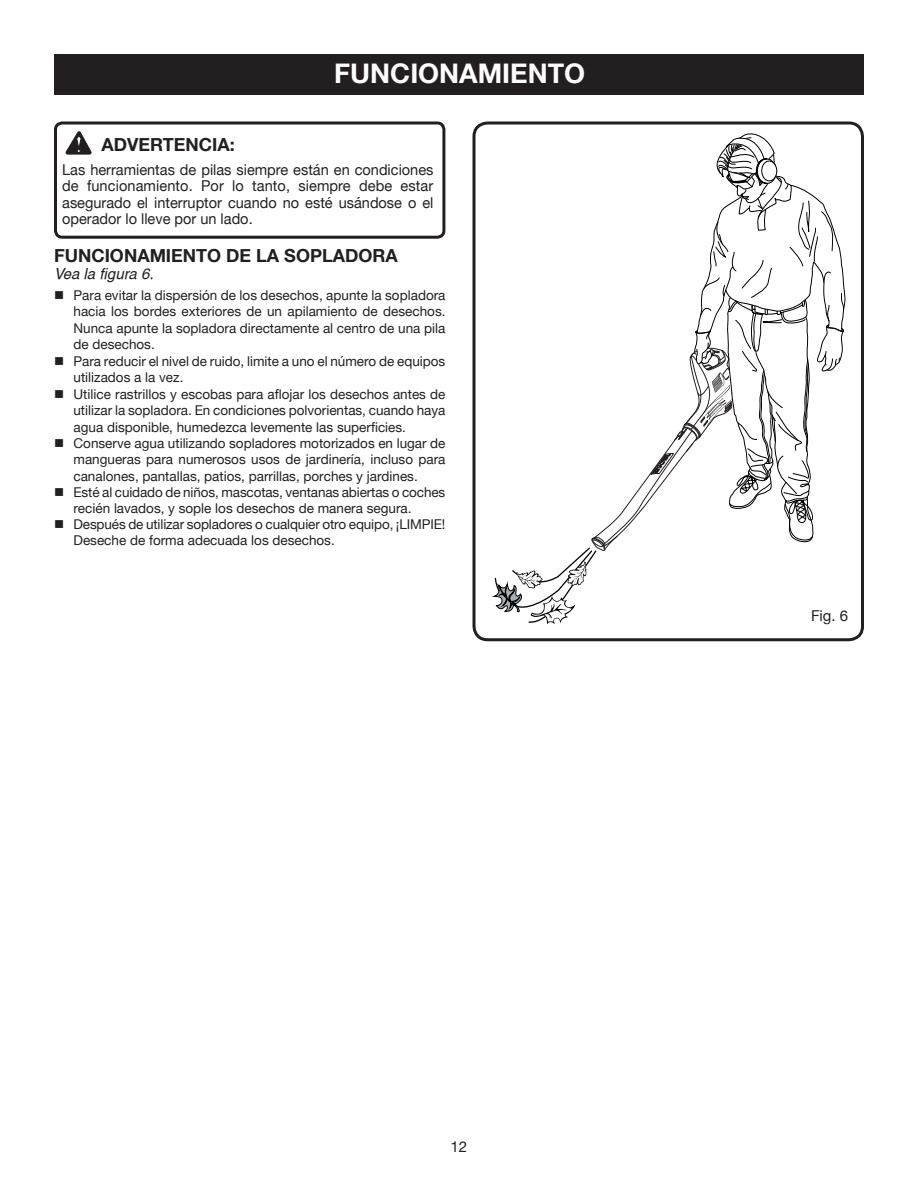
<style>
.page{position:relative;width:918px;height:1188px;background:#fff}
.page>*{position:absolute;margin:0;border:0;box-sizing:border-box;transform-origin:0 0}
.t1{font:700 27px "Helvetica Neue";color:#fff}
.t2{font:700 18px "Helvetica Neue";color:#231f20}
.t3{font:15px/16.5px "Helvetica Neue";color:#231f20;text-align:justify}
.t4{font:italic 15px "Helvetica";color:#231f20}
.t5{font:13.5px/16.5px "Helvetica Neue";color:#231f20;text-align:justify}
</style>
<div class="page">
<div style="left:54px;top:54px;width:810px;height:40px;background:#231f20"></div>
<div style="left:54px;top:122px;width:391px;height:117px;border:3px solid #231f20;border-radius:7px"></div>
<svg style="left:66px;top:132px;width:25px;height:22px"></svg>
<svg style="left:494px;top:133px;width:351px;height:491px"></svg>
<div style="left:472px;top:121px;width:392px;height:520px;border:3px solid #231f20;border-radius:14px"></div>
<h1 class="t1" style="left:334px;top:57px;width:252px">FUNCIONAMIENTO</h1>
<h2 class="t2" style="left:102px;top:133px;width:135px">ADVERTENCIA:</h2>
<p class="t3" style="left:62px;top:161px;width:373px">Las herramientas de pilas siempre están en condiciones de funcionamiento. Por lo tanto, siempre debe estar asegurado el interruptor cuando no esté usándose o el operador lo lleve por un lado.</p>
<h2 class="t2" style="left:54px;top:245px;width:345px">FUNCIONAMIENTO DE LA SOPLADORA</h2>
<p class="t4" style="left:54px;top:265px;width:101px">Vea la figura 6.</p>
<p class="t5" style="left:73px;top:287px;width:374px;text-indent:-19px">■ Para evitar la dispersión de los desechos, apunte la sopladora hacia los bordes exteriores de un apilamiento de desechos.<br>Nunca apunte la sopladora directamente al centro de una pila de desechos.</p>
<p class="t5" style="left:74px;top:353px;width:373px;text-indent:-20px">■ Para reducir el nivel de ruido, limite a uno el número de equipos utilizados a la vez.</p>
<p class="t5" style="left:73px;top:386px;width:374px;text-indent:-19px">■ Utilice rastrillos y escobas para aflojar los desechos antes de utilizar la sopladora. En condiciones polvorientas, cuando haya agua disponible, humedezca levemente las superficies.</p>
<p class="t5" style="left:73px;top:435px;width:374px;text-indent:-19px">■ Conserve agua utilizando sopladores motorizados en lugar de mangueras para numerosos usos de jardinería, incluso para canalones, pantallas, patios, parrillas, porches y jardines.</p>
<p class="t5" style="left:74px;top:484px;width:373px;text-indent:-20px">■ Esté al cuidado de niños, mascotas, ventanas abiertas o coches recién lavados, y sople los desechos de manera segura.</p>
<p class="t5" style="left:74px;top:516px;width:373px;text-indent:-20px">■ Después de utilizar sopladores o cualquier otro equipo, ¡LIMPIE!<br>Deseche de forma adecuada los desechos.</p>
<p class="t3" style="left:451px;top:1138px;width:18px">12</p>
<p class="t3" style="left:811px;top:607px;width:39px">Fig. 6</p>
</div>
